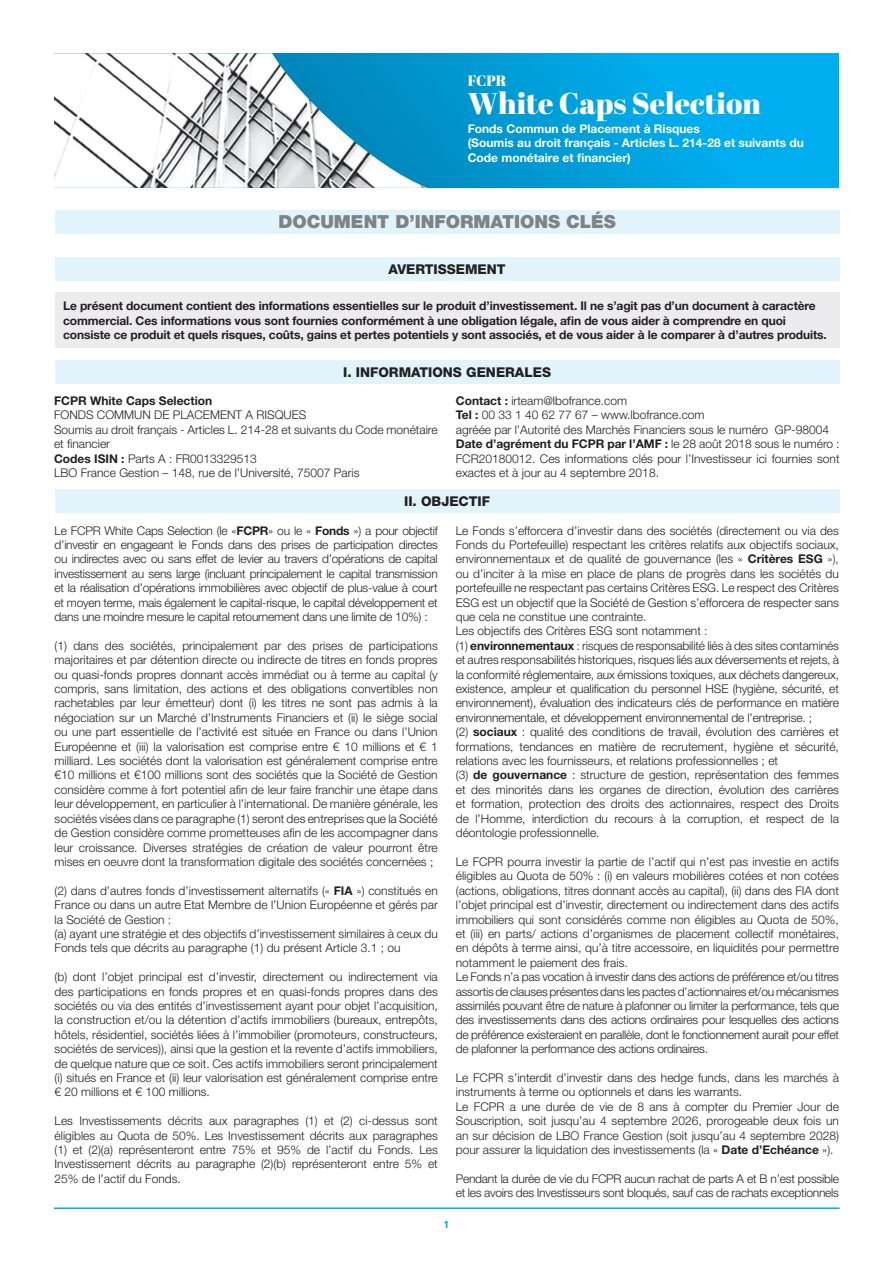
<style>
.page{position:relative;width:893px;height:1263px;background:#fff}
.page>*{position:absolute;margin:0;border:0;box-sizing:border-box;transform-origin:0 0}
.t1{font:30px "Abril Fatface";color:#fff}
.t2{font:900 18px "Helvetica Neue LT";color:#808285}
.t3{font:15px "Abril Fatface";color:#fff}
.t4{font:800 13.5px "Helvetica Neue LT";color:#231f20}
.t5{font:300 12px/14.4px "Helvetica Neue LT";color:#231f20;text-align:justify}
.t6{font:700 12px/14.4px "Helvetica Neue LT";letter-spacing:-.01em;color:#231f20}
.t7{font:300 12px/14.4px "Helvetica Neue LT";letter-spacing:-.02em;color:#231f20}
.t8{font:700 12px/14.4px "Helvetica Neue LT";color:#fff}
.t9{font:700 10.5px "Helvetica Neue LT";color:#00aeef}
.s1{font-weight:700}
</style>
<div class="page">
<div style="left:55px;top:210px;width:785px;height:23px;background:#e1f4fc"></div>
<div style="left:55px;top:292px;width:785px;height:56px;background:#ececee"></div>
<hr style="left:54px;top:1207px;width:786px;height:2px;background:#00aeef">
<div style="left:55px;top:257px;width:785px;height:23px;background:#e1f4fc"></div>
<div style="left:55px;top:360px;width:785px;height:23px;background:#e1f4fc"></div>
<div style="left:55px;top:490px;width:785px;height:23px;background:#e1f4fc"></div>
<svg style="left:427px;top:53px;width:412px;height:135px;background:#00a3e1"></svg>
<img style="left:54px;top:53px;width:373px;height:135px">
<p class="t3" style="left:468px;top:70px;width:40px">FCPR</p>
<p class="t1" style="left:468px;top:83px;width:295px">White Caps Selection</p>
<p class="t8" style="left:468px;top:121px;width:234px">Fonds Commun de Placement à Risques</p>
<p class="t8" style="left:468px;top:136px;width:338px">(Soumis au droit français - Articles L. 214-28 et suivants du<br>Code monétaire et financier)</p>
<p class="t2" style="left:278px;top:211px;width:339px">DOCUMENT D’INFORMATIONS CLÉS</p>
<p class="t4" style="left:389px;top:261px;width:119px">AVERTISSEMENT</p>
<p class="t6" style="left:63px;top:299px;width:765px">Le présent document contient des informations essentielles sur le produit d’investissement. Il ne s’agit pas d’un document à caractère commercial. Ces informations vous sont fournies conformément à une obligation légale, afin de vous aider à comprendre en quoi consiste ce produit et quels risques, coûts, gains et pertes potentiels y sont associés, et de vous aider à le comparer à d’autres produits.</p>
<p class="t4" style="left:343px;top:364px;width:209px">I. INFORMATIONS GENERALES</p>
<p class="t6" style="left:54px;top:393px;width:160px">FCPR White Caps Selection</p>
<p class="t5" style="left:54px;top:408px;width:254px">FONDS COMMUN DE PLACEMENT A RISQUES</p>
<p class="t5" style="left:54px;top:422px;width:385px">Soumis au droit français - Articles L. 214-28 et suivants du Code monétaire et financier</p>
<p class="t5" style="left:54px;top:451px;width:204px"><span class="s1">Codes ISIN :</span> Parts A : FR0013329513</p>
<p class="t5" style="left:54px;top:465px;width:307px">LBO France Gestion – 148, rue de l’Université, 75007 Paris</p>
<p class="t5" style="left:456px;top:393px;width:173px"><span class="s1">Contact :</span> irteam@lbofrance.com</p>
<p class="t5" style="left:456px;top:408px;width:250px"><span class="s1">Tel :</span> 00 33 1 40 62 77 67 – www.lbofrance.com</p>
<p class="t5" style="left:456px;top:422px;width:375px">agréée par l’Autorité des Marchés Financiers sous le numéro GP-98004</p>
<p class="t5" style="left:456px;top:436px;width:385px"><span class="s1">Date d’agrément du FCPR par l’AMF :</span> le 28 août 2018 sous le numéro :<br>FCR20180012. Ces informations clés pour l’Investisseur ici fournies sont exactes et à jour au 4 septembre 2018.</p>
<p class="t4" style="left:404px;top:494px;width:88px">II. OBJECTIF</p>
<p class="t5" style="left:55px;top:523px;width:385px">Le FCPR White Caps Selection (le «<span class="s1">FCPR</span>» ou le « <span class="s1">Fonds</span> ») a pour objectif d’investir en engageant le Fonds dans des prises de participation directes ou indirectes avec ou sans effet de levier au travers d’opérations de capital investissement au sens large (incluant principalement le capital transmission et la réalisation d’opérations immobilières avec objectif de plus-value à court et moyen terme, mais également le capital-risque, le capital développement et dans une moindre mesure le capital retournement dans une limite de 10%) :</p>
<p class="t5" style="left:55px;top:638px;width:385px">(1) dans des sociétés, principalement par des prises de participations majoritaires et par détention directe ou indirecte de titres en fonds propres ou quasi-fonds propres donnant accès immédiat ou à terme au capital (y compris, sans limitation, des actions et des obligations convertibles non rachetables par leur émetteur) dont (i) les titres ne sont pas admis à la négociation sur un Marché d’Instruments Financiers et (ii) le siège social ou une part essentielle de l’activité est située en France ou dans l’Union Européenne et (iii) la valorisation est comprise entre € 10 millions et € 1 milliard. Les sociétés dont la valorisation est généralement comprise entre €10 millions et €100 millions sont des sociétés que la Société de Gestion considère comme à fort potentiel afin de leur faire franchir une étape dans leur développement, en particulier à l’international. De manière générale, les sociétés visées dans ce paragraphe (1) seront des entreprises que la Société de Gestion considère comme prometteuses afin de les accompagner dans leur croissance. Diverses stratégies de création de valeur pourront être mises en oeuvre dont la transformation digitale des sociétés concernées ;</p>
<p class="t5" style="left:55px;top:883px;width:385px">(2) dans d’autres fonds d’investissement alternatifs (« <span class="s1">FIA</span> ») constitués en France ou dans un autre Etat Membre de l’Union Européenne et gérés par la Société de Gestion :</p>
<p class="t5" style="left:55px;top:926px;width:385px">(a) ayant une stratégie et des objectifs d’investissement similaires à ceux du<br>Fonds tels que décrits au paragraphe (1) du présent Article 3.1 ; ou</p>
<p class="t5" style="left:55px;top:969px;width:385px">(b) dont l’objet principal est d’investir, directement ou indirectement via des participations en fonds propres et en quasi-fonds propres dans des sociétés ou via des entités d’investissement ayant pour objet l’acquisition, la construction et/ou la détention d’actifs immobiliers (bureaux, entrepôts, hôtels, résidentiel, sociétés liées à l’immobilier (promoteurs, constructeurs, sociétés de services)), ainsi que la gestion et la revente d’actifs immobiliers, de quelque nature que ce soit. Ces actifs immobiliers seront principalement (i) situés en France et (ii) leur valorisation est généralement comprise entre € 20 millions et € 100 millions.</p>
<p class="t5" style="left:55px;top:1113px;width:385px">Les Investissements décrits aux paragraphes (1) et (2) ci-dessus sont éligibles au Quota de 50%. Les Investissement décrits aux paragraphes (1) et (2)(a) représenteront entre 75% et 95% de l’actif du Fonds. Les Investissement décrits au paragraphe (2)(b) représenteront entre 5% et 25% de l’actif du Fonds.</p>
<p class="t5" style="left:456px;top:523px;width:385px">Le Fonds s’efforcera d’investir dans des sociétés (directement ou via des Fonds du Portefeuille) respectant les critères relatifs aux objectifs sociaux, environnementaux et de qualité de gouvernance (les « <span class="s1">Critères ESG</span> »), ou d’inciter à la mise en place de plans de progrès dans les sociétés du portefeuille ne respectant pas certains Critères ESG. Le respect des Critères ESG est un objectif que la Société de Gestion s’efforcera de respecter sans que cela ne constitue une contrainte.</p>
<p class="t5" style="left:456px;top:624px;width:253px">Les objectifs des Critères ESG sont notamment :</p>
<p class="t5" style="left:456px;top:638px;width:385px">(1) <span class="s1">environnementaux</span> : risques de responsabilité liés à des sites contaminés et autres responsabilités historiques, risques liés aux déversements et rejets, à la conformité réglementaire, aux émissions toxiques, aux déchets dangereux, existence, ampleur et qualification du personnel HSE (hygiène, sécurité, et environnement), évaluation des indicateurs clés de performance en matière environnementale, et développement environnemental de l’entreprise. ;</p>
<p class="t5" style="left:456px;top:724px;width:385px">(2) <span class="s1">sociaux</span> : qualité des conditions de travail, évolution des carrières et formations, tendances en matière de recrutement, hygiène et sécurité, relations avec les fournisseurs, et relations professionnelles ; et</p>
<p class="t5" style="left:456px;top:768px;width:385px">(3) <span class="s1">de gouvernance</span> : structure de gestion, représentation des femmes et des minorités dans les organes de direction, évolution des carrières et formation, protection des droits des actionnaires, respect des Droits de l’Homme, interdiction du recours à la corruption, et respect de la déontologie professionnelle.</p>
<p class="t5" style="left:456px;top:854px;width:385px">Le FCPR pourra investir la partie de l’actif qui n’est pas investie en actifs éligibles au Quota de 50% : (i) en valeurs mobilières cotées et non cotées (actions, obligations, titres donnant accès au capital), (ii) dans des FIA dont l’objet principal est d’investir, directement ou indirectement dans des actifs immobiliers qui sont considérés comme non éligibles au Quota de 50%, et (iii) en parts/ actions d’organismes de placement collectif monétaires, en dépôts à terme ainsi, qu’à titre accessoire, en liquidités pour permettre notamment le paiement des frais.</p>
<p class="t5" style="left:456px;top:969px;width:385px">Le Fonds n’a pas vocation à investir dans des actions de préférence et/ou titres assortis de clauses présentes dans les pactes d’actionnaires et/ou mécanismes assimilés pouvant être de nature à plafonner ou limiter la performance, tels que des investissements dans des actions ordinaires pour lesquelles des actions de préférence existeraient en parallèle, dont le fonctionnement aurait pour effet de plafonner la performance des actions ordinaires.</p>
<p class="t5" style="left:456px;top:1070px;width:385px">Le FCPR s’interdit d’investir dans des hedge funds, dans les marchés à instruments à terme ou optionnels et dans les warrants.</p>
<p class="t5" style="left:456px;top:1099px;width:385px">Le FCPR a une durée de vie de 8 ans à compter du Premier Jour de Souscription, soit jusqu’au 4 septembre 2026, prorogeable deux fois un an sur décision de LBO France Gestion (soit jusqu’au 4 septembre 2028) pour assurer la liquidation des investissements (la « <span class="s1">Date d’Echéance</span> »).</p>
<p class="t7" style="left:456px;top:1171px;width:385px">Pendant la durée de vie du FCPR aucun rachat de parts A et B n’est possible et les avoirs des Investisseurs sont bloqués, sauf cas de rachats exceptionnels</p>
<p class="t9" style="left:444px;top:1217px;width:7px">1</p>
</div>
